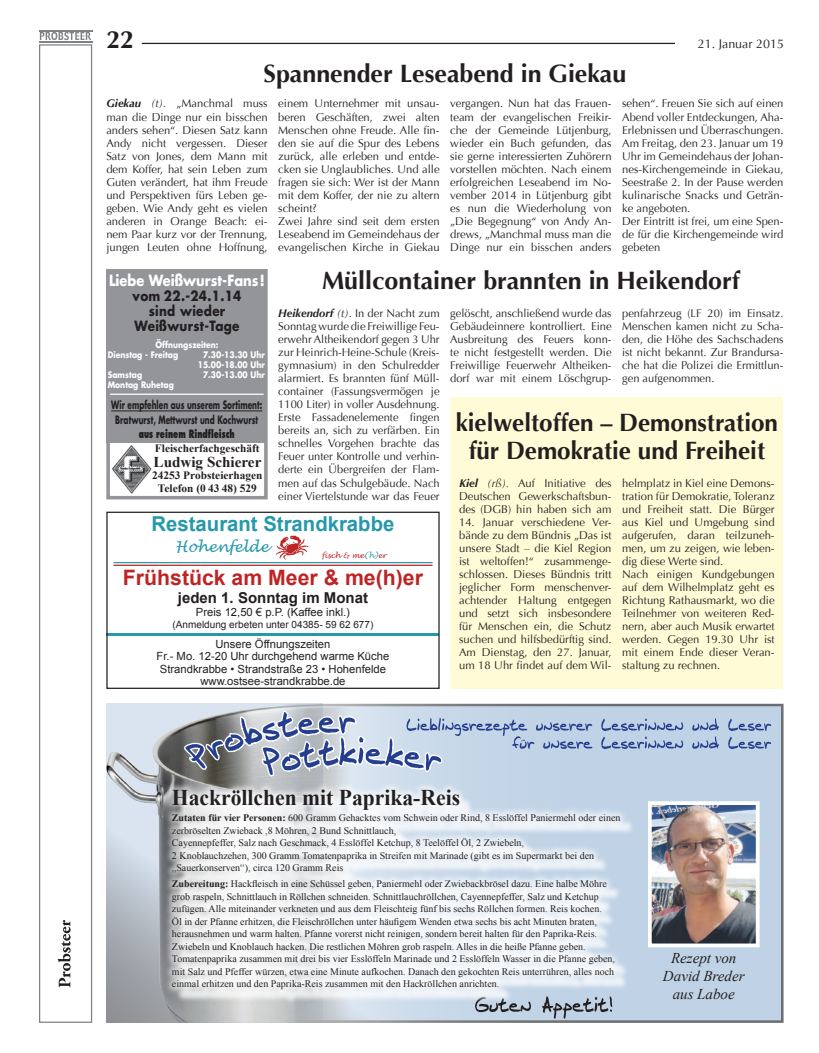
<style>
.page{position:relative;width:819px;height:1053px;background:#fff}
.page>*{position:absolute;margin:0;border:0;box-sizing:border-box;transform-origin:0 0}
.t1{font:700 25px/27.5px "Optima";color:#231f20;text-align:center}
.t2{font:700 22.5px "Times New Roman";color:#231f20;scale:.96 1}
.t3{font:700 21.25px "Arial";color:#bd2525}
.t4{font:700 20.5px "Arial";color:#2698ac}
.t5{font:italic 15px/18px "Times New Roman";color:#231f20;text-align:center}
.t6{font:700 15px "Arial";color:#231f20}
.t7{font:700 15px "Futura";color:#fff;scale:.87 1}
.t8{font:700 15px "Times New Roman";color:#231f20}
.t9{font:italic 14.88px "Lucida Handwriting";color:#2698ac}
.t10{font:700 13.75px/15px "Futura";letter-spacing:.025em;color:#231f20;text-align:center;scale:.87 1}
.t11{font:12.5px "Optima";color:#231f20}
.t12{font:11.25px/13px "Optima";color:#231f20;text-align:justify}
.t13{font:11.25px/12.5px "Arial";color:#231f20;text-align:center}
.t14{font:700 11.25px/15px "Futura";color:#231f20;text-align:center;scale:.66 1}
.t15{font:700 11.25px/12.5px "Times New Roman";color:#231f20;text-align:center}
.t16{font:800 11.25px "Futura";color:#231f20;scale:.66 1}
.t17{font:10px/12.5px "Times New Roman";color:#231f20}
.t18{font:10px "Arial";color:#231f20}
.t19{font:700 8.75px/10px "Futura";color:#fff;scale:.87 1}
.t20{font:italic 7.5px "Lucida Handwriting";color:#bd2525}
.s1{font-weight:700;font-style:italic}
.s2{font-style:italic}
.s3{color:#2698ac}
.s4{font-weight:700}
</style>
<div class="page">
<hr style="left:142px;top:43px;width:567px;height:1px;background:#231f20">
<div style="left:675px;top:36px;width:108px;height:15px;background:#fff"></div>
<div style="left:451px;top:397px;width:331px;height:291px;background:#fffbd6"></div>
<div style="left:39px;top:44px;width:53px;height:978px;border:1px solid #808285"></div>
<svg style="left:58px;top:920px;width:13px;height:67px"></svg>
<svg style="left:40px;top:32px;width:51px;height:8px"></svg>
<hr style="left:39px;top:30px;width:53px;height:1px;background:#808285">
<hr style="left:39px;top:41px;width:53px;height:1px;background:#808285">
<div style="left:282px;top:705px;width:500px;height:316px;background:#c0d3e6"></div>
<img style="left:106px;top:703px;width:254px;height:319px">
<svg style="left:183px;top:703px;width:588px;height:78px"></svg>
<svg style="left:475px;top:1004px;width:137px;height:14px"></svg>
<img style="left:653px;top:806px;width:101px;height:136px">
<div style="left:648px;top:801px;width:111px;height:146px;border:4px solid #fff"></div>
<div style="left:175px;top:792px;width:460px;height:212px;background:#fff;opacity:.75"></div>
<div style="left:164px;top:781px;width:464px;height:216px;background:#fff;opacity:.65"></div>
<img style="left:275px;top:535px;width:34px;height:25px">
<hr style="left:113px;top:562px;width:319px;height:1px;background:#2698ac">
<hr style="left:107px;top:633px;width:332px;height:2px;background:#2698ac">
<div style="left:106px;top:511px;width:333px;height:178px;border:1px solid #231f20"></div>
<hr style="left:113px;top:564px;width:319px;height:2px;background:#bd2525">
<div style="left:110px;top:440px;width:44px;height:57px;background:#939598"></div>
<img style="left:111px;top:443px;width:42px;height:51px">
<div style="left:106px;top:269px;width:161px;height:173px;background:#939598"></div>
<div style="left:106px;top:269px;width:162px;height:230px;border:4px solid #939598"></div>
<hr style="left:111px;top:410px;width:151px;height:1px;background:#231f20">
<hr style="left:110px;top:393px;width:154px;height:2px;background:#fff">
<h1 class="t1" style="left:106px;top:26px;width:29px">22</h1>
<p class="t11" style="left:698px;top:36px;width:88px">21. Januar 2015</p>
<p class="t1" style="left:263px;top:60px;width:364px">Spannender Leseabend in Giekau</p>
<p class="t12" style="left:278px;top:97px;width:163px;text-align:left">einem Unternehmer mit unsau&shy;beren Geschäften, zwei alten<br>Menschen ohne Freude. Alle fin&shy;den sie auf die Spur des Lebens zurück, alle erleben und entde&shy;cken sie Unglaubliches. Und alle fragen sie sich: Wer ist der Mann mit dem Koffer, der nie zu altern scheint?<br>Zwei Jahre sind seit dem ersten<br>Leseabend im Gemeindehaus der evangelischen Kirche in Giekau</p>
<p class="t12" style="left:450px;top:97px;width:163px">vergangen. Nun hat das Frauen&shy;team der evangelischen Freikir&shy;che der Gemeinde Lütjenburg, wieder ein Buch gefunden, das sie gerne interessierten Zuhörern vorstellen möchten. Nach einem erfolgreichen Leseabend im No&shy;vember 2014 in Lütjenburg gibt es nun die Wiederholung von „Die Begegnung“ von Andy An&shy;drews, „Manchmal muss man die Dinge nur ein bisschen anders</p>
<p class="t12" style="left:622px;top:97px;width:163px;text-align:left">sehen“. Freuen Sie sich auf einen<br>Abend voller Entdeckungen, Aha-<br>Erlebnissen und Überraschungen.<br>Am Freitag, den 23. Januar um 19<br>Uhr im Gemeindehaus der Johan&shy;nes-Kirchengemeinde in Giekau,<br>Seestraße 2. In der Pause werden kulinarische Snacks und Geträn&shy;ke angeboten.<br>Der Eintritt ist frei, um eine Spen&shy;de für die Kirchengemeinde wird gebeten</p>
<p class="t12" style="left:106px;top:97px;width:163px"><span class="s1">Giekau</span> <span class="s2">(t).</span> „Manchmal muss man die Dinge nur ein bisschen anders sehen“. Diesen Satz kann Andy nicht vergessen. Dieser Satz von Jones, dem Mann mit dem Koffer, hat sein Leben zum Guten verändert, hat ihm Freude und Perspektiven fürs Leben ge&shy;geben. Wie Andy geht es vielen anderen in Orange Beach: ei&shy;nem Paar kurz vor der Trennung, jungen Leuten ohne Hoffnung,</p>
<p class="t1" style="left:322px;top:267px;width:419px">Müllcontainer brannten in Heikendorf</p>
<p class="t12" style="left:450px;top:306px;width:163px">gelöscht, anschließend wurde das Gebäudeinnere kontrolliert. Eine Ausbreitung des Feuers konn&shy;te nicht festgestellt werden. Die Freiwillige Feuerwehr Altheiken&shy;dorf war mit einem Löschgrup-</p>
<p class="t7" style="left:109px;top:269px;width:180px">Liebe Weißwurst-Fans!</p>
<p class="t10" style="left:133px;top:287px;width:126px">vom 22.-24.1.14 sind wieder<br>Weißwurst-Tage</p>
<p class="t19" style="left:108px;top:340px;width:129px;text-indent:48px">Öffnungszeiten:<br>Dienstag - Freitag</p>
<p class="t12" style="left:278px;top:306px;width:163px"><span class="s1">Heikendorf</span> <span class="s2">(t)</span>. In der Nacht zum Sonntag wurde die Freiwillige Feu&shy;erwehr Altheikendorf gegen 3 Uhr zur Heinrich-Heine-Schule (Kreis&shy;gymnasium) in den Schulredder alarmiert. Es brannten fünf Müll&shy;container (Fassungsvermögen je 1100 Liter) in voller Ausdehnung.<br>Erste Fassadenelemente fingen bereits an, sich zu verfärben. Ein schnelles Vorgehen brachte das Feuer unter Kontrolle und verhin&shy;derte ein Übergreifen der Flam&shy;men auf das Schulgebäude. Nach einer Viertelstunde war das Feuer</p>
<p class="t12" style="left:622px;top:306px;width:163px">penfahrzeug (LF 20) im Einsatz.<br>Menschen kamen nicht zu Scha&shy;den, die Höhe des Sachschadens ist nicht bekannt. Zur Brandursa&shy;che hat die Polizei die Ermittlun&shy;gen aufgenommen.</p>
<p class="t19" style="left:198px;top:350px;width:78px;text-align:center">7.30-13.30 Uhr<br>15.00-18.00 Uhr</p>
<p class="t19" style="left:108px;top:370px;width:41px">Samstag</p>
<p class="t19" style="left:203px;top:370px;width:72px">7.30-13.00 Uhr</p>
<p class="t19" style="left:108px;top:380px;width:78px">Montag Ruhetag</p>
<p class="t14" style="left:111px;top:397px;width:230px">Wir empfehlen aus unserem Sortiment:<br>Bratwurst, Mettwurst und Kochwurst</p>
<p class="t16" style="left:139px;top:427px;width:147px">aus reinem Rindfleisch</p>
<p class="t1" style="left:455px;top:409px;width:324px">kielweltoffen – Demonstration für Demokratie und Freiheit</p>
<p class="t12" style="left:622px;top:476px;width:154px;text-align:left">helmplatz in Kiel eine Demons&shy;tration für Demokratie, Toleranz und Freiheit statt. Die Bürger aus Kiel und Umgebung sind aufgerufen, daran teilzuneh&shy;men, um zu zeigen, wie leben&shy;dig diese Werte sind.<br>Nach einigen Kundgebungen auf dem Wilhelmplatz geht es<br>Richtung Rathausmarkt, wo die<br>Teilnehmer von weiteren Red&shy;nern, aber auch Musik erwartet werden. Gegen 19.30 Uhr ist mit einem Ende dieser Veran&shy;staltung zu rechnen.</p>
<p class="t15" style="left:155px;top:441px;width:106px">Fleischerfachgeschäft</p>
<p class="t8" style="left:153px;top:451px;width:109px">Ludwig Schierer</p>
<p class="t15" style="left:152px;top:469px;width:112px">24253 Probsteierhagen<br>Telefon (0 43 48) 529</p>
<p class="t12" style="left:459px;top:476px;width:154px"><span class="s1">Kiel</span> <span class="s2">(rß).</span> Auf Initiative des Deutschen Gewerkschaftsbun&shy;des (DGB) hin haben sich am</p>
<p class="t12" style="left:459px;top:515px;width:154px">14. Januar verschiedene Ver&shy;bände zu dem Bündnis „Das ist unsere Stadt – die Kiel Region ist weltoffen!“ zusammenge&shy;schlossen. Dieses Bündnis tritt jeglicher Form menschenver&shy;achtender Haltung entgegen und setzt sich insbesondere für Menschen ein, die Schutz suchen und hilfsbedürftig sind.<br>Am Dienstag, den 27. Januar, um 18 Uhr findet auf dem Wil-</p>
<p class="t4" style="left:152px;top:509px;width:244px">Restaurant Strandkrabbe</p>
<p class="t9" style="left:175px;top:538px;width:95px">Hohenfelde</p>
<p class="t20" style="left:322px;top:551px;width:66px">fisch &amp; me<span class="s3">(h)</span>er</p>
<p class="t3" style="left:123px;top:563px;width:301px">Frühstück am Meer &amp; me(h)er</p>
<p class="t6" style="left:178px;top:587px;width:192px">jeden 1. Sonntag im Monat</p>
<p class="t13" style="left:196px;top:606px;width:156px">Preis 12,50 € p.P. (Kaffee inkl.)</p>
<p class="t18" style="left:172px;top:618px;width:202px">(Anmeldung erbeten unter 04385- 59 62 677)</p>
<p class="t13" style="left:157px;top:637px;width:234px">Unsere Öffnungszeiten<br>Fr.- Mo. 12-20 Uhr durchgehend warme Küche Strandkrabbe • Strandstraße 23 • Hohenfelde www.ostsee-strandkrabbe.de</p>
<p class="t2" style="left:172px;top:781px;width:301px">Hackröllchen mit Paprika-Reis</p>
<p class="t17" style="left:172px;top:811px;width:450px"><span class="s4">Zutaten für vier Personen:</span> 600 Gramm Gehacktes vom Schwein oder Rind, 8 Esslöffel Paniermehl oder einen zerbröselten Zwieback ,8 Möhren, 2 Bund Schnittlauch,<br>Cayennepfeffer, Salz nach Geschmack, 4 Esslöffel Ketchup, 8 Teelöffel Öl, 2 Zwiebeln,<br>2 Knoblauchzehen, 300 Gramm Tomatenpaprika in Streifen mit Marinade (gibt es im Supermarkt bei den „Sauerkonserven“), circa 120 Gramm Reis</p>
<p class="t17" style="left:172px;top:877px;width:444px"><span class="s4">Zubereitung:</span> Hackfleisch in eine Schüssel geben, Paniermehl oder Zwiebackbrösel dazu. Eine halbe Möhre grob raspeln, Schnittlauch in Röllchen schneiden. Schnittlauchröllchen, Cayennepfeffer, Salz und Ketchup zufügen. Alle miteinander verkneten und aus dem Fleischteig fünf bis sechs Röllchen formen. Reis kochen.<br>Öl in der Pfanne erhitzen, die Fleischröllchen unter häufigem Wenden etwa sechs bis acht Minuten braten, herausnehmen und warm halten. Pfanne vorerst nicht reinigen, sondern bereit halten für den Paprika-Reis.<br>Zwiebeln und Knoblauch hacken. Die restlichen Möhren grob raspeln. Alles in die heiße Pfanne geben.<br>Tomatenpaprika zusammen mit drei bis vier Esslöffeln Marinade und 2 Esslöffeln Wasser in die Pfanne geben, mit Salz und Pfeffer würzen, etwa eine Minute aufkochen. Danach den gekochten Reis unterrühren, alles noch einmal erhitzen und den Paprika-Reis zusammen mit den Hackröllchen anrichten.</p>
<p class="t5" style="left:663px;top:948px;width:83px">Rezept von<br>David Breder aus Laboe</p>
</div>
